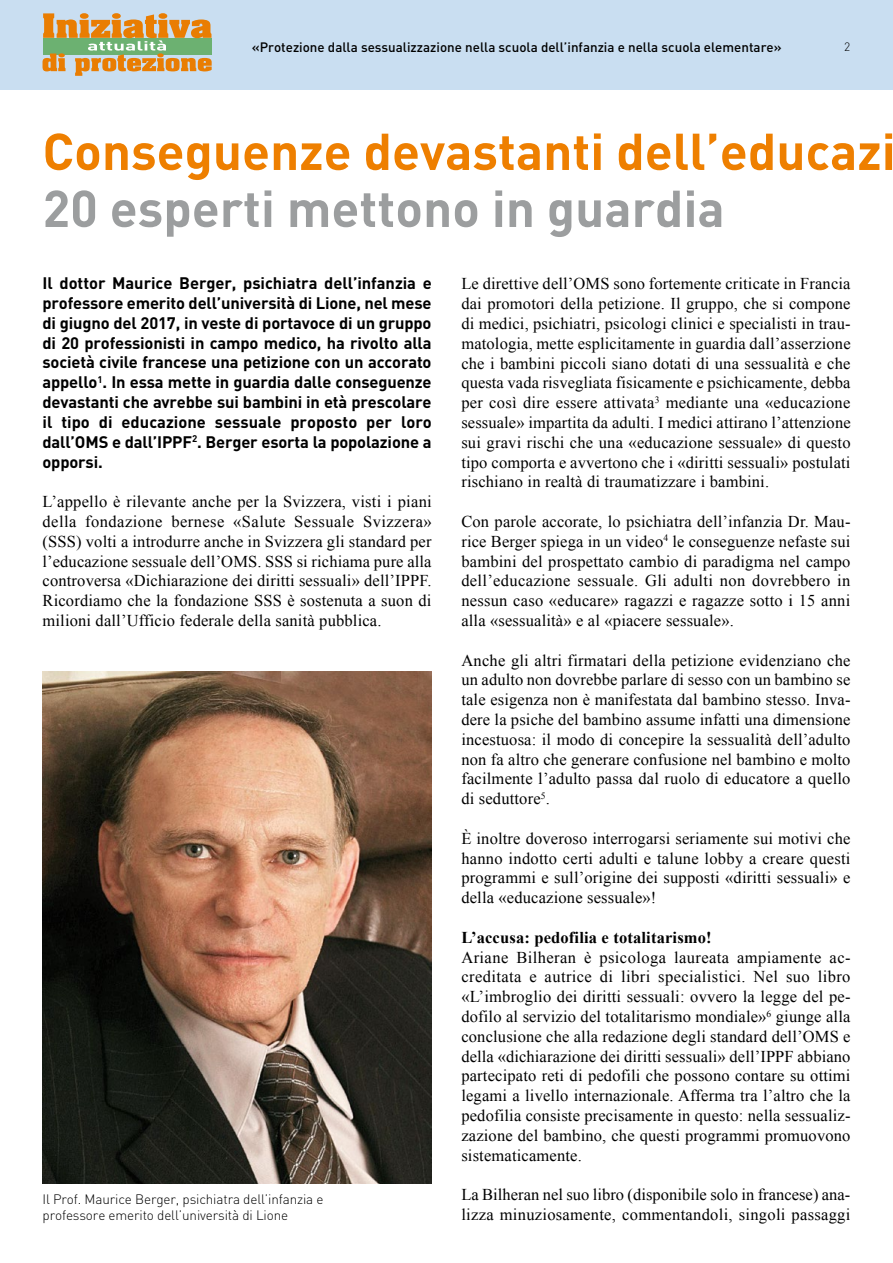
<style>
.page{position:relative;width:893px;height:1263px;background:#fff}
.page>*{position:absolute;margin:0;border:0;box-sizing:border-box;transform-origin:0 0}
.t1{font:700 51px "DIN";color:#ee7f00}
.t2{font:700 51px "DIN";color:#9c9e9f}
.t3{font:16.5px/19.8px "Times New Roman";letter-spacing:.01em;color:#000;text-align:justify}
.t4{font:700 16.5px/19.8px "DIN";letter-spacing:-.01em;color:#000;text-align:justify}
.t5{font:700 16.5px "Times New Roman";letter-spacing:.01em;color:#000}
.t6{font:300 13.5px/16px "DIN";letter-spacing:-.01em;color:#000}
.t7{font:500 13.5px "DIN";color:#000}
.t8{font:300 12px "DIN";color:#000}
</style>
<div class="page">
<div style="left:0;top:0;width:893px;height:89px;background:#c9def1"></div>
<img style="left:43px;top:672px;width:389px;height:511px">
<svg style="left:43px;top:13px;width:169px;height:63px"></svg>
<p class="t7" style="left:252px;top:38px;width:531px">«Protezione dalla sessualizzazione nella scuola dell’infanzia e nella scuola elementare»</p>
<p class="t8" style="left:844px;top:39px;width:8px">2</p>
<h1 class="t1" style="left:43px;top:118px;width:855px">Conseguenze devastanti dell’educazi</h1>
<h1 class="t2" style="left:43px;top:175px;width:684px">20 esperti mettono in guardia</h1>
<p class="t4" style="left:43px;top:273px;width:391px">Il dottor Maurice Berger, psichiatra dell’infanzia e professore emerito dell’università di Lione, nel mese di giugno del 2017, in veste di portavoce di un gruppo di 20 professionisti in campo medico, ha rivolto alla società civile francese una petizione con un accorato appello<sup>1</sup>. In essa mette in guardia dalle conseguenze devastanti che avrebbe sui bambini in età prescolare il tipo di educazione sessuale proposto per loro dall’OMS e dall’IPPF<sup>2</sup>. Berger esorta la popolazione a opporsi.</p>
<p class="t3" style="left:43px;top:491px;width:391px">L’appello è rilevante anche per la Svizzera, visti i piani della fondazione bernese «Salute Sessuale Svizzera» (SSS) volti a introdurre anche in Svizzera gli standard per l’educazione sessuale dell’OMS. SSS si richiama pure alla controversa «Dichiarazione dei diritti sessuali» dell’IPPF.<br>Ricordiamo che la fondazione SSS è sostenuta a suon di milioni dall’Ufficio federale della sanità pubblica.</p>
<p class="t6" style="left:43px;top:1191px;width:283px">Il Prof. Maurice Berger, psichiatra dell’infanzia e professore emerito dell’università di Lione</p>
<p class="t3" style="left:461px;top:274px;width:391px">Le direttive dell’OMS sono fortemente criticate in Francia dai promotori della petizione. Il gruppo, che si compone di medici, psichiatri, psicologi clinici e specialisti in trau&shy;matologia, mette esplicitamente in guardia dall’asserzione che i bambini piccoli siano dotati di una sessualità e che questa vada risvegliata fisicamente e psichicamente, debba per così dire essere attivata<sup>3</sup> mediante una «educazione sessuale» impartita da adulti. I medici attirano l’attenzione sui gravi rischi che una «educazione sessuale» di questo tipo comporta e avvertono che i «diritti sessuali» postulati rischiano in realtà di traumatizzare i bambini.</p>
<p class="t3" style="left:461px;top:511px;width:391px">Con parole accorate, lo psichiatra dell’infanzia Dr. Mau&shy;rice Berger spiega in un video<sup>4</sup> le conseguenze nefaste sui bambini del prospettato cambio di paradigma nel campo dell’educazione sessuale. Gli adulti non dovrebbero in nessun caso «educare» ragazzi e ragazze sotto i 15 anni alla «sessualità» e al «piacere sessuale».</p>
<p class="t3" style="left:461px;top:650px;width:391px">Anche gli altri firmatari della petizione evidenziano che un adulto non dovrebbe parlare di sesso con un bambino se tale esigenza non è manifestata dal bambino stesso. Inva&shy;dere la psiche del bambino assume infatti una dimensione incestuosa: il modo di concepire la sessualità dell’adulto non fa altro che generare confusione nel bambino e molto facilmente l’adulto passa dal ruolo di educatore a quello di seduttore<sup>5</sup>.</p>
<p class="t3" style="left:461px;top:828px;width:391px">È inoltre doveroso interrogarsi seriamente sui motivi che hanno indotto certi adulti e talune lobby a creare questi programmi e sull’origine dei supposti «diritti sessuali» e della «educazione sessuale»!</p>
<p class="t5" style="left:461px;top:926px;width:252px">L’accusa: pedofilia e totalitarismo!</p>
<p class="t3" style="left:461px;top:947px;width:391px">Ariane Bilheran è psicologa laureata ampiamente ac&shy;creditata e autrice di libri specialistici. Nel suo libro «L’imbroglio dei diritti sessuali: ovvero la legge del pe&shy;dofilo al servizio del totalitarismo mondiale»<sup>6</sup> giunge alla conclusione che alla redazione degli standard dell’OMS e della «dichiarazione dei diritti sessuali» dell’IPPF abbiano partecipato reti di pedofili che possono contare su ottimi legami a livello internazionale. Afferma tra l’altro che la pedofilia consiste precisamente in questo: nella sessualiz&shy;zazione del bambino, che questi programmi promuovono sistematicamente.</p>
<p class="t3" style="left:461px;top:1184px;width:391px">La Bilheran nel suo libro (disponibile solo in francese) ana&shy;lizza minuziosamente, commentandoli, singoli passaggi</p>
</div>
